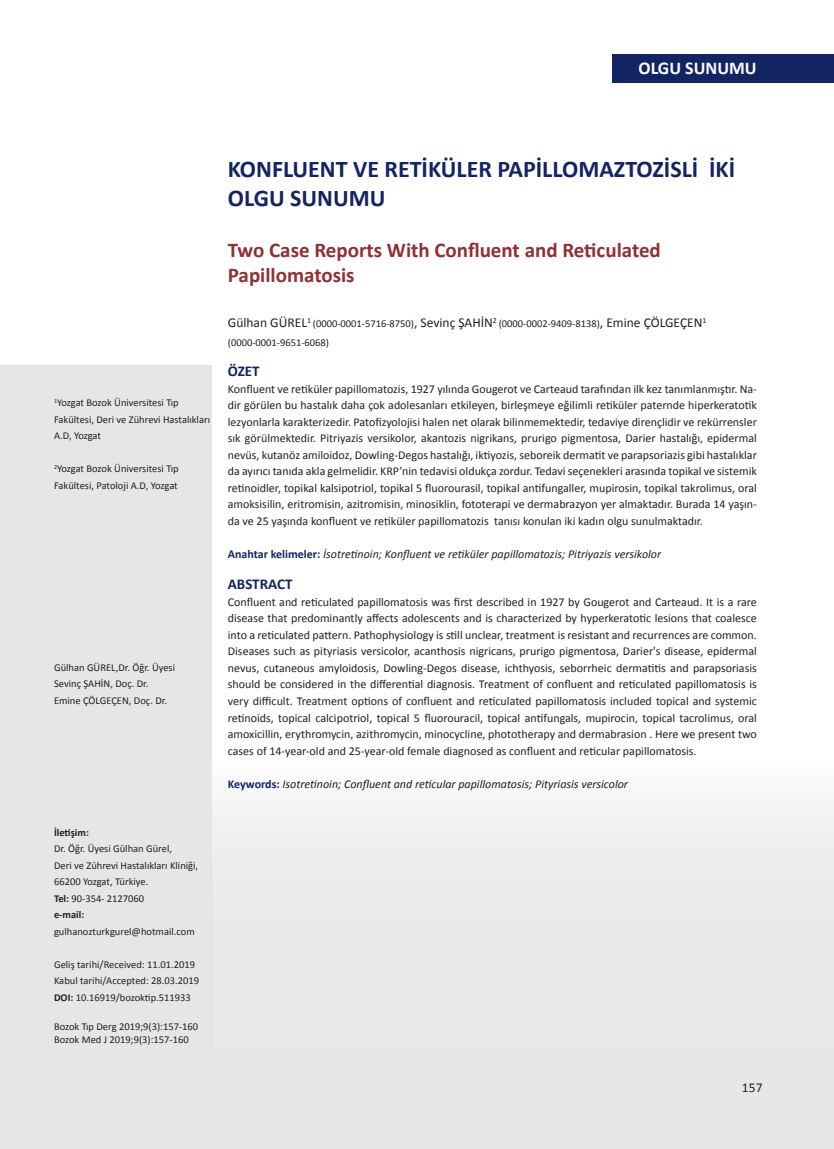
<style>
.page{position:relative;width:834px;height:1149px;background:#fff}
.page>*{position:absolute;margin:0;border:0;box-sizing:border-box;transform-origin:0 0}
.t1{font:700 24px/28.8px "Calibri";color:#122463}
.t2{font:700 21px/25.2px "Calibri";color:#922f33}
.t3{font:700 18px "Calibri";color:#fff}
.t4{font:700 15px "Calibri";color:#122463}
.t5{font:13.5px "Calibri";color:#231f20}
.t6{font:12px/16.5px "Calibri";color:#231f20;text-align:justify}
.t7{font:italic 12px "Calibri";color:#231f20}
.t8{font:10.5px/16.5px "Calibri";color:#231f20}
.t9{font:700 10.5px "Calibri";color:#231f20}
.s1{font-weight:700}
.s2{font-size:13.5px}
.s3{font-weight:700;font-style:normal;color:#122463}
</style>
<div class="page">
<div style="left:212px;top:763px;width:621px;height:385px;background:linear-gradient(to bottom,#f3f4f4,#e3e3e5)"></div>
<div style="left:0;top:365px;width:212px;height:783px;background:#e5e6e7"></div>
<div style="left:612px;top:54px;width:221px;height:28px;background:#122463"></div>
<p class="t3" style="left:638px;top:57px;width:120px">OLGU SUNUMU</p>
<p class="t8" style="left:54px;top:394px;width:158px"><sup>1</sup>Yozgat Bozok Üniversitesi Tıp<br>Fakültesi, Deri ve Zührevi Hastalıkları<br>A.D, Yozgat</p>
<p class="t8" style="left:54px;top:460px;width:126px"><sup>2</sup>Yozgat Bozok Üniversitesi Tıp<br>Fakültesi, Patoloji A.D, Yozgat</p>
<p class="t8" style="left:54px;top:658px;width:123px">Gülhan GÜREL,Dr. Öğr. Üyesi</p>
<p class="t8" style="left:54px;top:674px;width:96px">Sevinç ŞAHİN, Doç. Dr.</p>
<p class="t8" style="left:54px;top:691px;width:114px">Emine ÇÖLGEÇEN, Doç. Dr.</p>
<p class="t9" style="left:54px;top:825px;width:36px">İletişim:</p>
<p class="t8" style="left:54px;top:839px;width:119px">Dr. Öğr. Üyesi Gülhan Gürel,</p>
<p class="t8" style="left:54px;top:856px;width:146px">Deri ve Zührevi Hastalıkları Kliniği,<br>66200 Yozgat, Türkiye.</p>
<p class="t8" style="left:54px;top:889px;width:92px"><span class="s1">Tel:</span> 90-354- 2127060</p>
<p class="t9" style="left:54px;top:908px;width:32px">e-mail:</p>
<p class="t8" style="left:54px;top:922px;width:142px">gulhanozturkgurel@hotmail.com</p>
<p class="t8" style="left:54px;top:955px;width:142px">Geliş tarihi/Received: 11.01.2019</p>
<p class="t8" style="left:54px;top:971px;width:147px">Kabul tarihi/Accepted: 28.03.2019</p>
<p class="t8" style="left:54px;top:988px;width:138px"><span class="s1">DOI:</span> 10.16919/bozoktip.511933</p>
<p class="t8" style="left:54px;top:1017px;width:146px">Bozok Tıp Derg 2019;9(3):157-160</p>
<p class="t8" style="left:54px;top:1030px;width:136px">Bozok Med J 2019;9(3):157-160</p>
<p class="t1" style="left:228px;top:154px;width:508px">KONFLUENT VE RETİKÜLER PAPİLLOMAZTOZİSLİ İKİ<br>OLGU SUNUMU</p>
<p class="t2" style="left:228px;top:236px;width:434px">Two Case Reports With Confluent and Reticulated<br>Papillomatosis</p>
<p class="t8" style="left:228px;top:315px;width:480px"><span class="s2">Gülhan GÜREL</span><sup>1</sup> (0000-0001-5716-8750)<span class="s2">, Sevinç ŞAHİN</span><sup>2</sup> (0000-0002-9409-8138)<span class="s2">, Emine ÇÖLGEÇEN</span><sup>1</sup></p>
<p class="t8" style="left:228px;top:333px;width:103px">(0000-0001-9651-6068)</p>
<p class="t4" style="left:228px;top:362px;width:33px">ÖZET</p>
<p class="t6" style="left:228px;top:380px;width:530px">Konfluent ve retiküler papillomatozis, 1927 yılında Gougerot ve Carteaud tarafından ilk kez tanımlanmıştır. Na&shy;dir görülen bu hastalık daha çok adolesanları etkileyen, birleşmeye eğilimli retiküler paternde hiperkeratotik lezyonlarla karakterizedir. Patofizyolojisi halen net olarak bilinmemektedir, tedaviye dirençlidir ve rekürrensler sık görülmektedir. Pitriyazis versikolor, akantozis nigrikans, prurigo pigmentosa, Darier hastalığı, epidermal nevüs, kutanöz amiloidoz, Dowling-Degos hastalığı, iktiyozis, seboreik dermatit ve parapsoriazis gibi hastalıklar da ayırıcı tanıda akla gelmelidir. KRP’nin tedavisi oldukça zordur. Tedavi seçenekleri arasında topikal ve sistemik retinoidler, topikal kalsipotriol, topikal 5 fluorourasil, topikal antifungaller, mupirosin, topikal takrolimus, oral amoksisilin, eritromisin, azitromisin, minosiklin, fototerapi ve dermabrazyon yer almaktadır. Burada 14 yaşın&shy;da ve 25 yaşında konfluent ve retiküler papillomatozis tanısı konulan iki kadın olgu sunulmaktadır.</p>
<p class="t7" style="left:228px;top:546px;width:435px"><span class="s3">Anahtar kelimeler:</span> İsotretinoin; Konfluent ve retiküler papillomatozis; Pitriyazis versikolor</p>
<p class="t4" style="left:228px;top:575px;width:66px">ABSTRACT</p>
<p class="t6" style="left:228px;top:593px;width:530px">Confluent and reticulated papillomatosis was first described in 1927 by Gougerot and Carteaud. It is a rare disease that predominantly affects adolescents and is characterized by hyperkeratotic lesions that coalesce into a reticulated pattern. Pathophysiology is still unclear, treatment is resistant and recurrences are common.<br>Diseases such as pityriasis versicolor, acanthosis nigricans, prurigo pigmentosa, Darier's disease, epidermal nevus, cutaneous amyloidosis, Dowling-Degos disease, ichthyosis, seborrheic dermatitis and parapsoriasis should be considered in the differential diagnosis. Treatment of confluent and reticulated papillomatosis is very difficult. Treatment options of confluent and reticulated papillomatosis included topical and systemic retinoids, topical calcipotriol, topical 5 fluorouracil, topical antifungals, mupirocin, topical tacrolimus, oral amoxicillin, erythromycin, azithromycin, minocycline, phototherapy and dermabrasion . Here we present two cases of 14-year-old and 25-year-old female diagnosed as confluent and reticular papillomatosis.</p>
<p class="t7" style="left:228px;top:775px;width:401px"><span class="s3">Keywords:</span> Isotretinoin; Confluent and reticular papillomatosis; Pityriasis versicolor</p>
<p class="t5" style="left:741px;top:1079px;width:22px">157</p>
</div>
